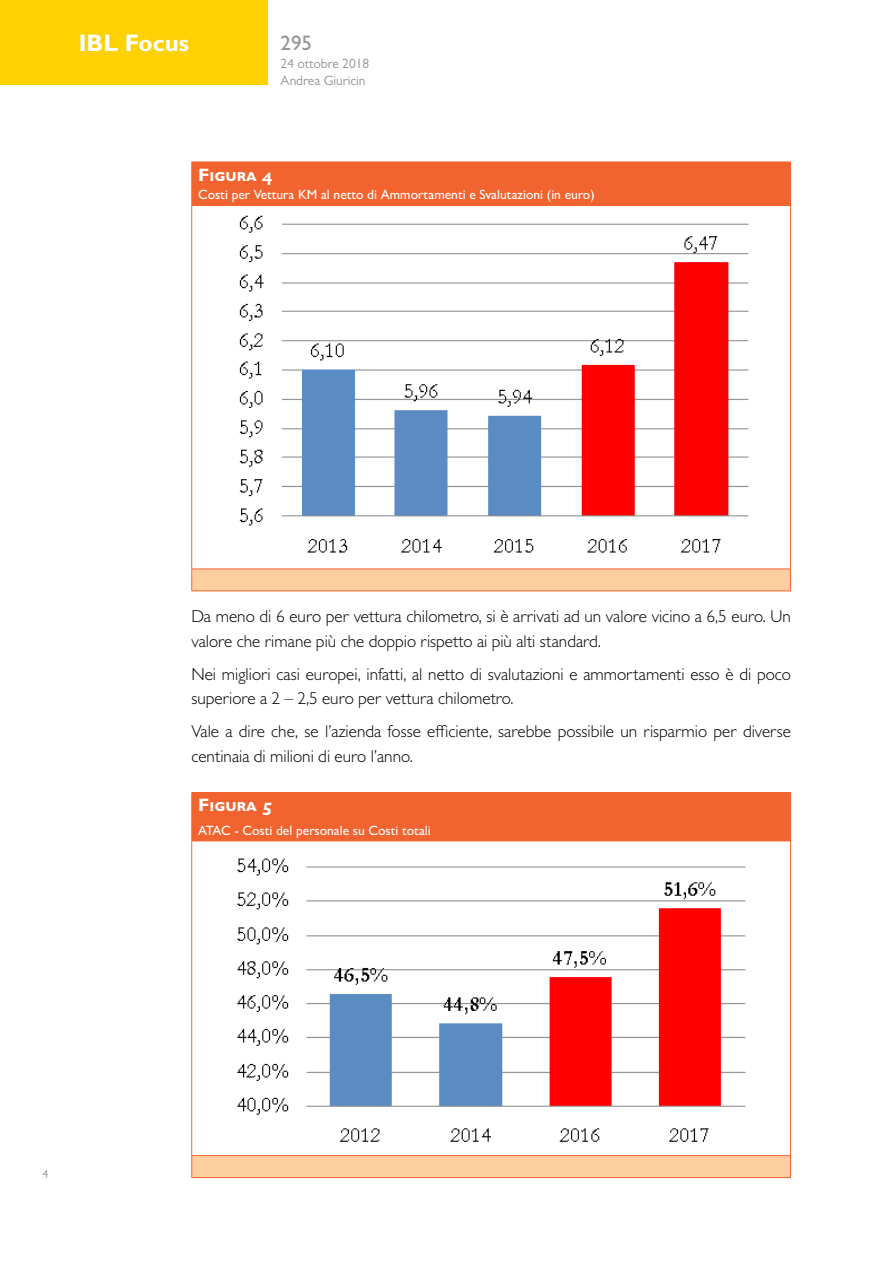
<style>
.page{position:relative;width:893px;height:1263px;background:#fff}
.page>*{position:absolute;margin:0;border:0;box-sizing:border-box;transform-origin:0 0}
.t1{font:700 24px "Gill Sans MT Pro";color:#fff}
.t2{font:500 21px "Gill Sans MT Pro";color:#939598}
.Dida_Number{font:700 18px "Gill Sans MT Pro";color:#fff;scale:1.05 1}
.Body{font:300 17.25px/24.5px "Gill Sans MT Pro";color:#000}
.Dida-Header{font:500 13.5px "Gill Sans MT Pro";color:#fff}
.t3{font:13.5px "Gill Sans MT Pro";color:#939598}
.t4{font:12px "Gill Sans MT Pro";color:#939598}
</style>
<div class="page">
<div style="left:0;top:0;width:268px;height:85px;background:#fed105"></div>
<div style="left:192px;top:162px;width:598px;height:43px;background:#f2642f"></div>
<div style="left:192px;top:569px;width:598px;height:22px;background:#fdce9f"></div>
<hr style="left:191px;top:205px;width:600px;height:1px;background:#f2642f">
<hr style="left:191px;top:568px;width:600px;height:1px;background:#f2642f">
<hr style="left:191px;top:162px;width:1px;height:43px;background:#f2642f">
<hr style="left:790px;top:162px;width:1px;height:43px;background:#f2642f">
<hr style="left:191px;top:206px;width:1px;height:362px;background:#f2642f">
<hr style="left:790px;top:206px;width:1px;height:362px;background:#f2642f">
<svg style="left:191px;top:569px;width:1px;height:21px"></svg>
<svg style="left:790px;top:569px;width:1px;height:21px"></svg>
<hr style="left:191px;top:590px;width:600px;height:1px;background:#f2642f">
<img style="left:239px;top:215px;width:510px;height:338px">
<div style="left:192px;top:793px;width:598px;height:48px;background:#f2642f"></div>
<div style="left:192px;top:1155px;width:598px;height:22px;background:#fdce9f"></div>
<hr style="left:191px;top:840px;width:600px;height:1px;background:#f2642f">
<hr style="left:191px;top:1155px;width:600px;height:1px;background:#f2642f">
<hr style="left:191px;top:792px;width:600px;height:1px;background:#f2642f">
<hr style="left:191px;top:793px;width:1px;height:47px;background:#f2642f">
<hr style="left:790px;top:793px;width:1px;height:47px;background:#f2642f">
<hr style="left:191px;top:841px;width:1px;height:314px;background:#f2642f">
<hr style="left:790px;top:841px;width:1px;height:314px;background:#f2642f">
<svg style="left:191px;top:1156px;width:1px;height:21px"></svg>
<svg style="left:790px;top:1156px;width:1px;height:21px"></svg>
<hr style="left:191px;top:1177px;width:600px;height:1px;background:#f2642f">
<img style="left:237px;top:858px;width:509px;height:284px">
<h1 class="t1" style="left:79px;top:28px;width:112px">IBL Focus</h1>
<p class="t2" style="left:281px;top:30px;width:33px">295</p>
<p class="t3" style="left:281px;top:55px;width:90px">24 ottobre 2018</p>
<p class="t3" style="left:281px;top:72px;width:86px">Andrea Giuricin</p>
<p class="Dida_Number" style="left:198px;top:163px;width:72px">Figura 4</p>
<p class="Dida-Header" style="left:198px;top:186px;width:398px">Costi per Vettura KM al netto di Ammortamenti e Svalutazioni (in euro)</p>
<p class="t4" style="left:43px;top:1167px;width:7px">4</p>
<p class="Body" style="left:191px;top:604px;width:601px">Da meno di 6 euro per vettura chilometro, si è arrivati ad un valore vicino a 6,5 euro. Un valore che rimane più che doppio rispetto ai più alti standard.</p>
<p class="Body" style="left:191px;top:661px;width:601px">Nei migliori casi europei, infatti, al netto di svalutazioni e ammortamenti esso è di poco superiore a 2 – 2,5 euro per vettura chilometro.</p>
<p class="Body" style="left:191px;top:719px;width:601px">Vale a dire che, se l’azienda fosse efficiente, sarebbe possibile un risparmio per diverse centinaia di milioni di euro l’anno.</p>
<p class="Dida_Number" style="left:198px;top:794px;width:72px">Figura 5</p>
<p class="Dida-Header" style="left:198px;top:822px;width:234px">ATAC - Costi del personale su Costi totali</p>
</div>
